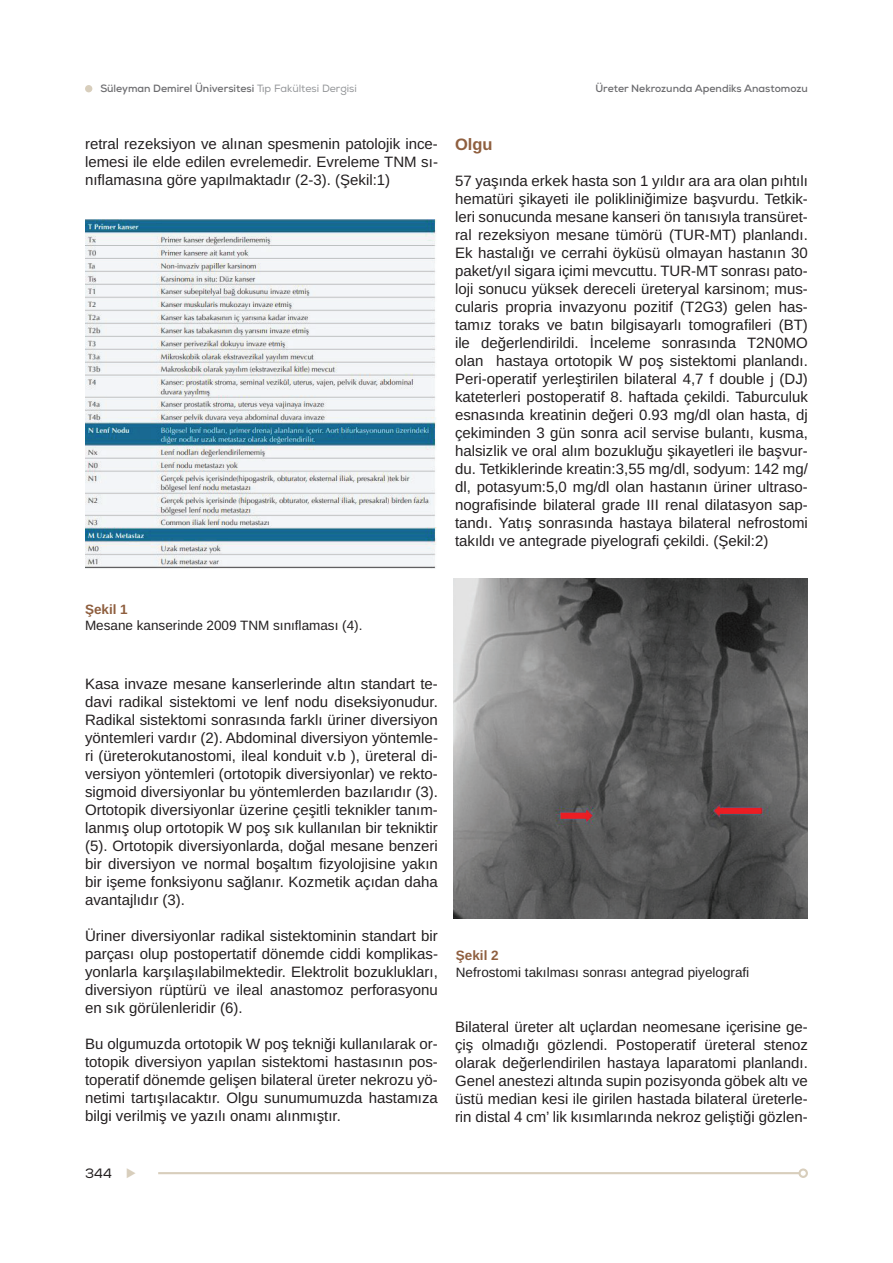
<style>
.page{position:relative;width:893px;height:1263px;background:#fff}
.page>*{position:absolute;margin:0;border:0;box-sizing:border-box;transform-origin:0 0}
.t1{font:700 16.5px "Arimo";color:#8f5f3f}
.t2{font:15px/18px "Arimo";color:#231f20;text-align:justify}
.t3{font:13.5px "Arimo";color:#231f20}
.t4{font:700 13.5px "Arimo";color:#8f5f3f}
.t5{font:13.5px "Nexa";color:#231f20}
.t6{font:700 10.5px "Nexa";color:#6b6b6e}
.s1{font-weight:400;color:#939598}
</style>
<div class="page">
<div style="left:85px;top:85px;width:7px;height:7px;background:#d8cebc;border-radius:50%"></div>
<hr style="left:158px;top:1172px;width:641px;height:2px;background:#d8cebc">
<div style="left:798px;top:1168px;width:10px;height:10px;border:2px solid #d8cebc;border-radius:50%"></div>
<img style="left:85px;top:220px;width:352px;height:349px">
<img style="left:454px;top:578px;width:354px;height:340px">
<p class="t6" style="left:100px;top:82px;width:258px">Süleyman Demirel Üniversitesi <span class="s1">Tıp Fakültesi Dergisi</span></p>
<p class="t6" style="left:595px;top:82px;width:214px">Üreter Nekrozunda Apendiks Anastomozu</p>
<p class="t2" style="left:85px;top:135px;width:354px">retral rezeksiyon ve alınan spesmenin patolojik ince&shy;lemesi ile elde edilen evrelemedir. Evreleme TNM sı&shy;nıflamasına göre yapılmaktadır (2-3). (Şekil:1)</p>
<p class="t1" style="left:455px;top:133px;width:39px">Olgu</p>
<p class="t2" style="left:455px;top:172px;width:354px">57 yaşında erkek hasta son 1 yıldır ara ara olan pıhtılı hematüri şikayeti ile polikliniğimize başvurdu. Tetkik&shy;leri sonucunda mesane kanseri ön tanısıyla transüret&shy;ral rezeksiyon mesane tümörü (TUR-MT) planlandı.<br>Ek hastalığı ve cerrahi öyküsü olmayan hastanın 30 paket/yıl sigara içimi mevcuttu. TUR-MT sonrası pato&shy;loji sonucu yüksek dereceli üreteryal karsinom; mus&shy;cularis propria invazyonu pozitif (T2G3) gelen has&shy;tamız toraks ve batın bilgisayarlı tomografileri (BT) ile değerlendirildi. İnceleme sonrasında T2N0MO olan hastaya ortotopik W poş sistektomi planlandı.<br>Peri-operatif yerleştirilen bilateral 4,7 f double j (DJ) kateterleri postoperatif 8. haftada çekildi. Taburculuk esnasında kreatinin değeri 0.93 mg/dl olan hasta, dj çekiminden 3 gün sonra acil servise bulantı, kusma, halsizlik ve oral alım bozukluğu şikayetleri ile başvur&shy;du. Tetkiklerinde kreatin:3,55 mg/dl, sodyum: 142 mg/ dl, potasyum:5,0 mg/dl olan hastanın üriner ultraso&shy;nografisinde bilateral grade III renal dilatasyon sap&shy;tandı. Yatış sonrasında hastaya bilateral nefrostomi takıldı ve antegrade piyelografi çekildi. (Şekil:2)</p>
<p class="t4" style="left:85px;top:600px;width:44px">Şekil 1</p>
<p class="t3" style="left:85px;top:616px;width:279px">Mesane kanserinde 2009 TNM sınıflaması (4).</p>
<p class="t2" style="left:85px;top:675px;width:354px">Kasa invaze mesane kanserlerinde altın standart te&shy;davi radikal sistektomi ve lenf nodu diseksiyonudur.<br>Radikal sistektomi sonrasında farklı üriner diversiyon yöntemleri vardır (2). Abdominal diversiyon yöntemle&shy;ri (üreterokutanostomi, ileal konduit v.b ), üreteral di&shy;versiyon yöntemleri (ortotopik diversiyonlar) ve rekto&shy;sigmoid diversiyonlar bu yöntemlerden bazılarıdır (3).<br>Ortotopik diversiyonlar üzerine çeşitli teknikler tanım&shy;lanmış olup ortotopik W poş sık kullanılan bir tekniktir (5). Ortotopik diversiyonlarda, doğal mesane benzeri bir diversiyon ve normal boşaltım fizyolojisine yakın bir işeme fonksiyonu sağlanır. Kozmetik açıdan daha avantajlıdır (3).</p>
<p class="t2" style="left:85px;top:927px;width:354px">Üriner diversiyonlar radikal sistektominin standart bir parçası olup postopertatif dönemde ciddi komplikas&shy;yonlarla karşılaşılabilmektedir. Elektrolit bozuklukları, diversiyon rüptürü ve ileal anastomoz perforasyonu en sık görülenleridir (6).</p>
<p class="t2" style="left:85px;top:1035px;width:354px">Bu olgumuzda ortotopik W poş tekniği kullanılarak or&shy;totopik diversiyon yapılan sistektomi hastasının pos&shy;toperatif dönemde gelişen bilateral üreter nekrozu yö&shy;netimi tartışılacaktır. Olgu sunumumuzda hastamıza bilgi verilmiş ve yazılı onamı alınmıştır.</p>
<p class="t5" style="left:85px;top:1165px;width:28px">344</p>
<p class="t4" style="left:456px;top:946px;width:44px">Şekil 2</p>
<p class="t3" style="left:456px;top:962px;width:295px">Nefrostomi takılması sonrası antegrad piyelografi</p>
<p class="t2" style="left:455px;top:1018px;width:354px">Bilateral üreter alt uçlardan neomesane içerisine ge&shy;çiş olmadığı gözlendi. Postoperatif üreteral stenoz olarak değerlendirilen hastaya laparatomi planlandı.<br>Genel anestezi altında supin pozisyonda göbek altı ve üstü median kesi ile girilen hastada bilateral üreterle&shy;rin distal 4 cm’ lik kısımlarında nekroz geliştiği gözlen-</p>
</div>
